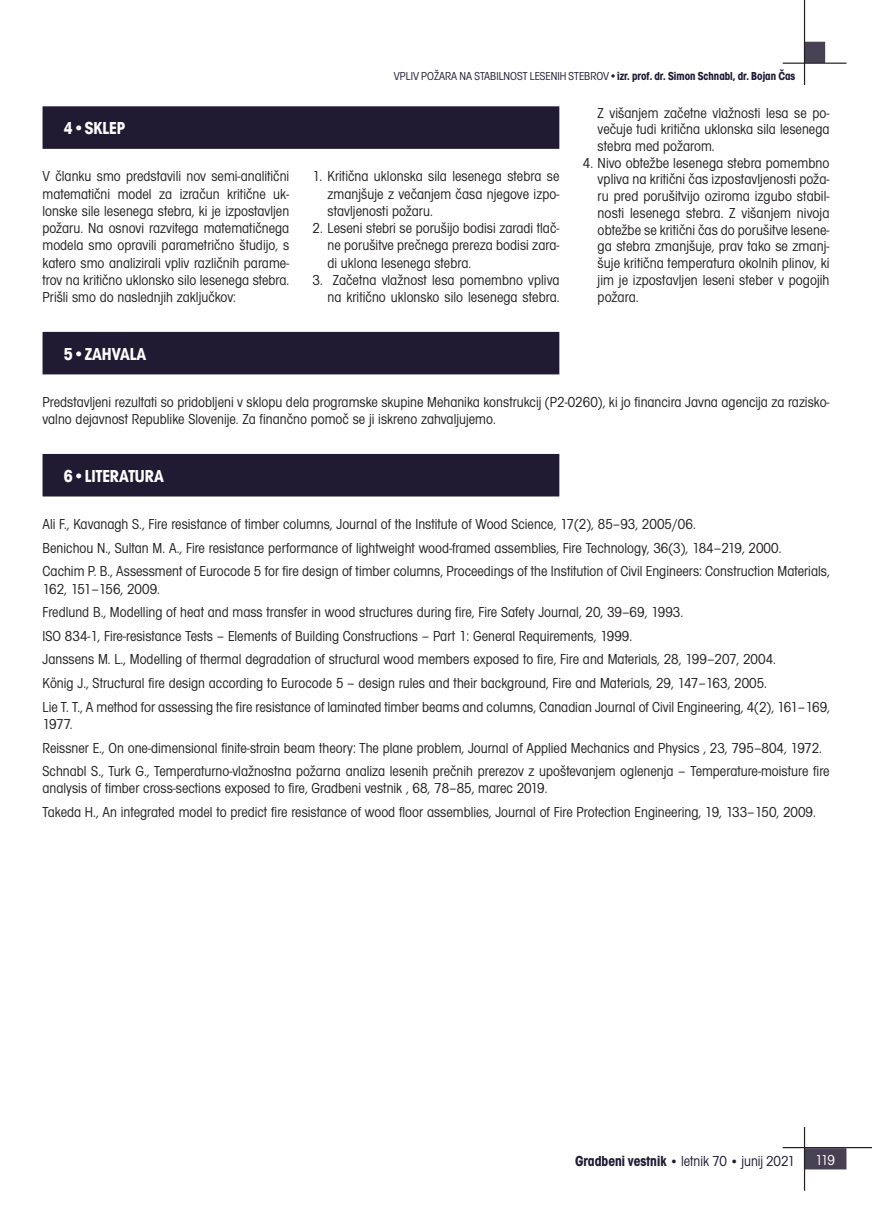
<style>
.page{position:relative;width:872px;height:1212px;background:#fff}
.page>*{position:absolute;margin:0;border:0;box-sizing:border-box;transform-origin:0 0}
.t1{font:700 condensed 18px "Avant Gar Got Itc TEE";color:#fff}
.t2{font:condensed 15px/17.2px "Avant Gar Got Itc TEE";color:#231f20;text-align:justify}
.t3{font:condensed 15px "Avant Gar Got Itc TEE";color:#201a33}
.t4{font:condensed 15px "Avant Gar Got Itc TEE";color:#fff}
.t5{font:condensed 12px "Avant Gar Got Itc TEE";color:#201a33}
.s1{font-weight:700}
.s2{font-weight:700;font-size:13.5px}
</style>
<div class="page">
<div style="left:804px;top:1148px;width:42px;height:21px;background:#484153;border:2px solid #484153"></div>
<hr style="left:782px;top:1147px;width:90px;height:1px;background:#231f20">
<hr style="left:804px;top:1127px;width:1px;height:64px;background:#231f20">
<div style="left:804px;top:42px;width:21px;height:21px;background:#484153;border:2px solid #484153"></div>
<hr style="left:782px;top:63px;width:64px;height:1px;background:#231f20">
<hr style="left:804px;top:0;width:1px;height:85px;background:#231f20">
<div style="left:43px;top:106px;width:516px;height:43px;background:#201a33;border:2px solid #201a33"></div>
<div style="left:43px;top:332px;width:516px;height:42px;background:#201a33"></div>
<div style="left:43px;top:454px;width:516px;height:42px;background:#201a33"></div>
<p class="t5" style="left:394px;top:70px;width:403px">VPLIV POŽARA NA STABILNOST LESENIH STEBROV•<span class="s1">izr. prof. dr. Simon Schnabl, dr. Bojan Čas</span></p>
<p class="t1" style="left:64px;top:118px;width:63px">4•SKLEP</p>
<p class="t2" style="left:43px;top:168px;width:248px">V članku smo predstavili nov semi-analitični matematični model za izračun kritične uk&shy;lonske sile lesenega stebra, ki je izpostavljen požaru. Na osnovi razvitega matematičnega modela smo opravili parametrično študijo, s katero smo analizirali vpliv različnih parame&shy;trov na kritično uklonsko silo lesenega stebra.<br>Prišli smo do naslednjih zaključkov:</p>
<p class="t2" style="left:327px;top:168px;width:233px;text-indent:-15px">1. Kritična uklonska sila lesenega stebra se zmanjšuje z večanjem časa njegove izpo&shy;stavljenosti požaru.</p>
<p class="t2" style="left:327px;top:220px;width:233px;text-indent:-15px">2. Leseni stebri se porušijo bodisi zaradi tlač&shy;ne porušitve prečnega prereza bodisi zara&shy;di uklona lesenega stebra.</p>
<p class="t2" style="left:313px;top:271px;width:248px;text-align:right">3. Začetna vlažnost lesa pomembno vpliva na kritično uklonsko silo lesenega stebra.</p>
<p class="t2" style="left:597px;top:104px;width:233px;line-height:16.8px">Z višanjem začetne vlažnosti lesa se po&shy;večuje tudi kritična uklonska sila lesenega stebra med požarom.</p>
<p class="t2" style="left:597px;top:155px;width:233px;line-height:16.8px;text-indent:-15px">4. Nivo obtežbe lesenega stebra pomembno vpliva na kritični čas izpostavljenosti poža&shy;ru pred porušitvijo oziroma izgubo stabil&shy;nosti lesenega stebra. Z višanjem nivoja obtežbe se kritični čas do porušitve lesene&shy;ga stebra zmanjšuje, prav tako se zmanj&shy;šuje kritična temperatura okolnih plinov, ki jim je izpostavljen leseni steber v pogojih požara.</p>
<p class="t1" style="left:64px;top:343px;width:84px">5•ZAHVALA</p>
<p class="t2" style="left:43px;top:393px;width:788px">Predstavljeni rezultati so pridobljeni v sklopu dela programske skupine Mehanika konstrukcij (P2-0260), ki jo financira Javna agencija za razisko&shy;valno dejavnost Republike Slovenije. Za finančno pomoč se ji iskreno zahvaljujemo.</p>
<p class="t1" style="left:64px;top:465px;width:101px">6•LITERATURA</p>
<p class="t2" style="left:43px;top:512px;width:788px;line-height:23.7px;text-align:left">Ali F., Kavanagh S., Fire resistance of timber columns, Journal of the Institute of Wood Science, 17(2), 85–93, 2005/06.<br>Benichou N., Sultan M. A., Fire resistance performance of lightweight wood-framed assemblies, Fire Technology, 36(3), 184–219, 2000.<br>Cachim P. B., Assessment of Eurocode 5 for fire design of timber columns, Proceedings of the Institution of Civil Engineers: Construction Materials,</p>
<p class="t2" style="left:43px;top:577px;width:789px;line-height:23.7px;text-align:left">162, 151–156, 2009.<br>Fredlund B., Modelling of heat and mass transfer in wood structures during fire, Fire Safety Journal, 20, 39–69, 1993.<br>ISO 834-1, Fire-resistance Tests – Elements of Building Constructions – Part 1: General Requirements, 1999.<br>Janssens M. L., Modelling of thermal degradation of structural wood members exposed to fire, Fire and Materials, 28, 199–207, 2004.<br>König J., Structural fire design according to Eurocode 5 – design rules and their background, Fire and Materials, 29, 147–163, 2005.<br>Lie T. T., A method for assessing the fire resistance of laminated timber beams and columns, Canadian Journal of Civil Engineering, 4(2), 161–169,</p>
<p class="t2" style="left:43px;top:712px;width:788px;line-height:23.7px;text-align:left">1977.<br>Reissner E., On one-dimensional finite-strain beam theory: The plane problem, Journal of Applied Mechanics and Physics , 23, 795–804, 1972.<br>Schnabl S., Turk G., Temperaturno-vlažnostna požarna analiza lesenih prečnih prerezov z upoštevanjem oglenenja – Temperature-moisture fire</p>
<p class="t2" style="left:43px;top:777px;width:775px;line-height:23.7px">analysis of timber cross-sections exposed to fire, Gradbeni vestnik , 68, 78–85, marec 2019.<br>Takeda H., An integrated model to predict fire resistance of wood floor assemblies, Journal of Fire Protection Engineering, 19, 133–150, 2009.</p>
<p class="t3" style="left:575px;top:1152px;width:221px"><span class="s1">Gradbeni vestnik</span> <span class="s2">•</span> letnik 70 <span class="s2">•</span> junij 2021</p>
<p class="t4" style="left:815px;top:1152px;width:21px">119</p>
</div>
